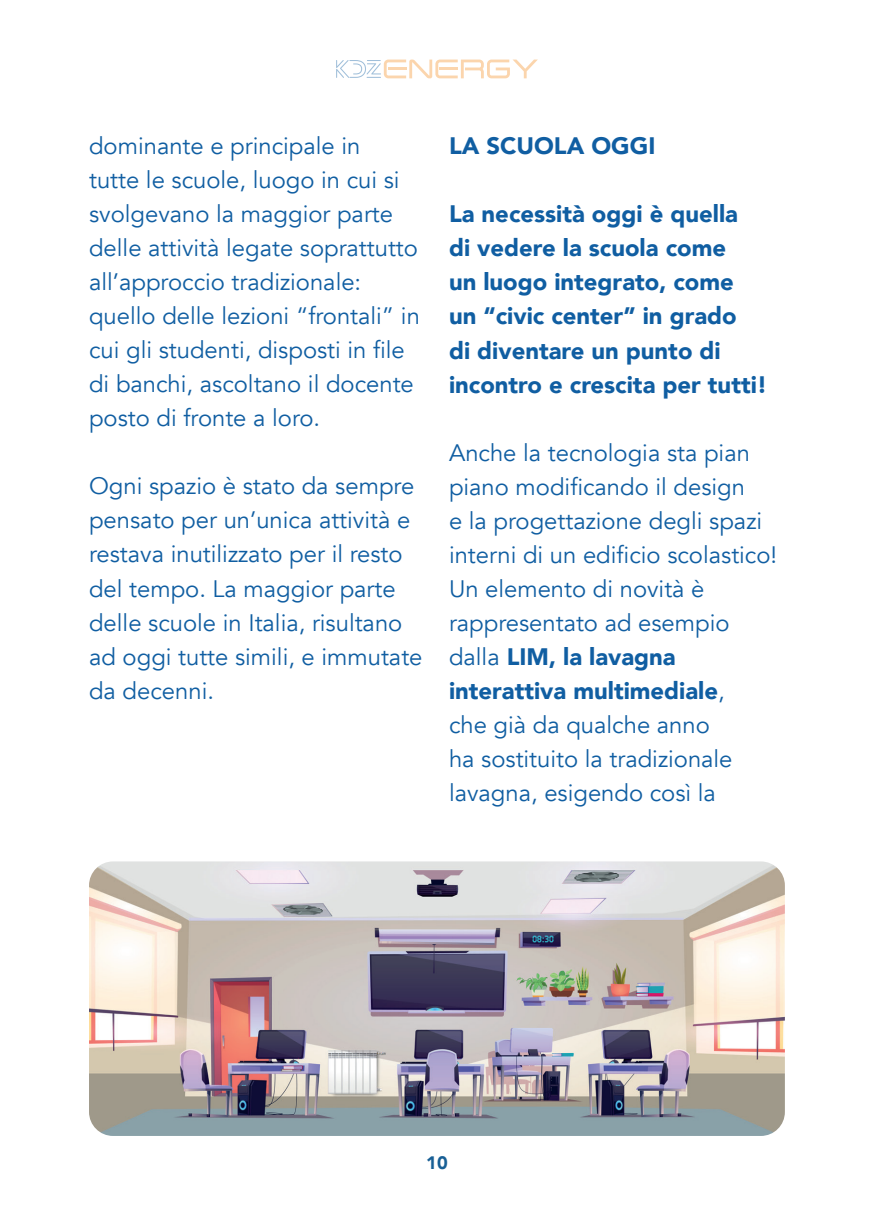
<style>
.page{position:relative;width:874px;height:1225px;background:#fff}
.page>*{position:absolute;margin:0;border:0;box-sizing:border-box;transform-origin:0 0}
.t1{font:23.8px/34px "Avenir";color:#105ea2}
.t2{font:900 23.8px/34px "Avenir";color:#105ea2}
.t3{font:900 18px "Avenir";color:#185f95}
.s1{font-weight:900}
</style>
<div class="page">
<svg style="left:336px;top:60px;width:201px;height:18px"></svg>
<img style="left:89px;top:861px;width:695px;height:275px">
<p class="t1" style="left:89px;top:129px;width:332px">dominante e principale in<br>tutte le scuole, luogo in cui si svolgevano la maggior parte delle attività legate soprattutto all’approccio tradizionale: quello delle lezioni “frontali” in cui gli studenti, disposti in file di banchi, ascoltano il docente posto di fronte a loro.</p>
<p class="t1" style="left:89px;top:470px;width:335px">Ogni spazio è stato da sempre pensato per un’unica attività e restava inutilizzato per il resto del tempo. La maggior parte delle scuole in Italia, risultano ad oggi tutte simili, e immutate da decenni.</p>
<p class="t2" style="left:449px;top:128px;width:208px">LA SCUOLA OGGI</p>
<p class="t2" style="left:449px;top:196px;width:320px">La necessità oggi è quella<br>di vedere la scuola come<br>un luogo integrato, come<br>un “civic center” in grado<br>di diventare un punto di incontro e crescita per tutti!</p>
<p class="t1" style="left:449px;top:436px;width:329px">Anche la tecnologia sta pian piano modificando il design<br>e la progettazione degli spazi interni di un edificio scolastico!<br>Un elemento di novità è rappresentato ad esempio dalla <span class="s1">LIM, la lavagna interattiva multimediale</span>,<br>che già da qualche anno<br>ha sostituito la tradizionale lavagna, esigendo così la</p>
<p class="t3" style="left:426px;top:1147px;width:23px">10</p>
</div>
